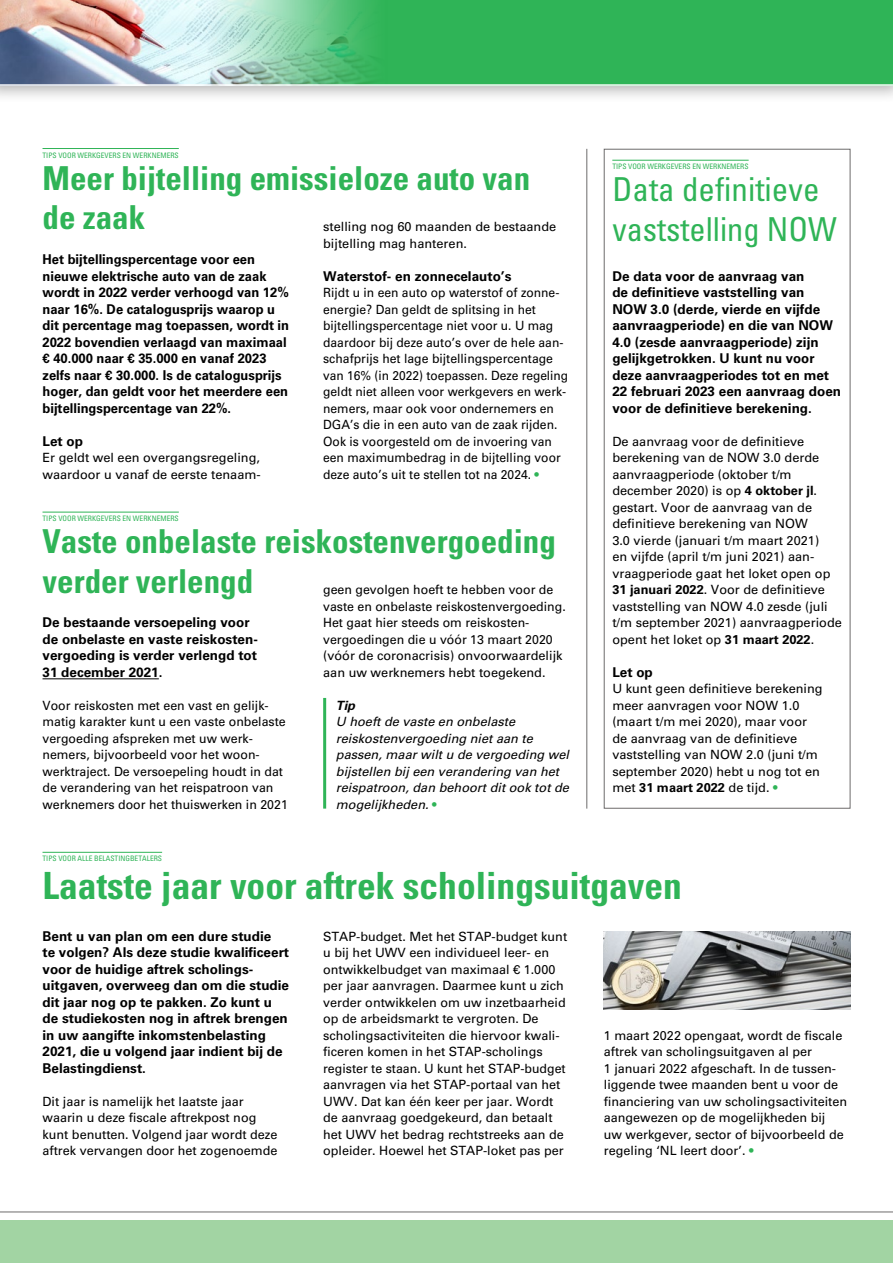
<style>
.page{position:relative;width:893px;height:1263px;background:#fff}
.page>*{position:absolute;margin:0;border:0;box-sizing:border-box;transform-origin:0 0}
.t1{font:700 condensed 37.5px "Univers LT Std";color:#2fb457}
.t2{font:700 condensed 33px/39.6px "Univers LT Std";color:#2fb457}
.t3{font:condensed 33px/39.6px "Univers LT Std";color:#2fb457}
.t4{font:700 13.5px/16.5px "Univers LT Std";color:#000}
.t5{font:700 13.5px/16.5px "Univers LT Std";color:#000;scale:.96 1}
.t6{font:12.75px/16.5px "Univers LT Std";color:#000}
.t7{font:12.75px/16.5px "Univers LT Std";color:#000;scale:.95 1}
.t8{font:italic 12.75px/16.5px "Univers LT Std";color:#000}
.t9{font:italic 700 12.75px "Univers LT Std";color:#000}
.t10{font:condensed 7.5px "Univers LT Std";color:#2fb457}
.s1{color:#2fb457}
.s2{font-style:normal;color:#2fb457}
.s3{font-weight:700}
</style>
<div class="page">
<div style="left:0;top:1220px;width:893px;height:43px;background:#a2d4a3"></div>
<div style="left:0;top:0;width:893px;height:104px;background:#000;opacity:.3"></div>
<svg style="left:0;top:0;width:893px;height:86px;background:#63ba80"></svg>
<hr style="left:0;top:1211px;width:893px;height:1px;background:#6d6b6b">
<div style="left:604px;top:149px;width:246px;height:660px;border:1px solid #6d6b6b"></div>
<hr style="left:43px;top:678px;width:116px;height:1px;background:#000">
<hr style="left:43px;top:148px;width:136px;height:1px;background:#2fb457">
<hr style="left:43px;top:512px;width:136px;height:1px;background:#2fb457">
<hr style="left:612px;top:160px;width:137px;height:1px;background:#2fb457">
<hr style="left:43px;top:852px;width:119px;height:1px;background:#2fb457">
<hr style="left:586px;top:149px;width:1px;height:660px;background:#6d6b6b">
<img style="left:604px;top:931px;width:246px;height:78px">
<hr style="left:323px;top:698px;width:3px;height:111px;background:#2fb457">
<p class="t10" style="left:43px;top:150px;width:138px">TIPS VOOR WERKGEVERS EN WERKNEMERS</p>
<h2 class="t2" style="left:43px;top:158px;width:489px">Meer bijtelling emissieloze auto van de zaak</h2>
<p class="t6" style="left:323px;top:218px;width:235px">stelling nog 60 maanden de bestaande bijtelling mag hanteren.</p>
<p class="t4" style="left:323px;top:268px;width:190px">Waterstof- en zonnecelauto’s</p>
<p class="t7" style="left:323px;top:284px;width:260px">Rijdt u in een auto op waterstof of zonne&shy;energie? Dan geldt de splitsing in het bijtellingspercentage niet voor u. U mag daardoor bij deze auto’s over de hele aan&shy;schafprijs het lage bijtellingspercentage van 16% (in 2022) toepassen. Deze regeling geldt niet alleen voor werkgevers en werk&shy;nemers, maar ook voor ondernemers en DGA’s die in een auto van de zaak rijden.<br>Ook is voorgesteld om de invoering van een maximumbedrag in de bijtelling voor deze auto’s uit te stellen tot na 2024. <span class="s1">•</span></p>
<p class="t5" style="left:43px;top:251px;width:258px">Het bijtellingspercentage voor een nieuwe elektrische auto van de zaak wordt in 2022 verder verhoogd van 12% naar 16%. De catalogusprijs waarop u dit percentage mag toepassen, wordt in 2022 bovendien verlaagd van maximaal € 40.000 naar € 35.000 en vanaf 2023 zelfs naar € 30.000. Is de catalogusprijs hoger, dan geldt voor het meerdere een bijtellingspercentage van 22%.</p>
<p class="t4" style="left:43px;top:433px;width:42px">Let op</p>
<p class="t6" style="left:43px;top:449px;width:220px">Er geldt wel een overgangsregeling, waardoor u vanaf de eerste tenaam-</p>
<p class="t10" style="left:43px;top:514px;width:138px">TIPS VOOR WERKGEVERS EN WERKNEMERS</p>
<h2 class="t2" style="left:43px;top:521px;width:515px">Vaste onbelaste reiskostenvergoeding verder verlengd</h2>
<p class="t6" style="left:323px;top:581px;width:244px">geen gevolgen hoeft te hebben voor de vaste en onbelaste reiskostenvergoeding.<br>Het gaat hier steeds om reiskosten&shy;vergoedingen die u vóór 13 maart 2020 (vóór de coronacrisis) onvoorwaardelijk aan uw werknemers hebt toegekend.</p>
<p class="t9" style="left:336px;top:698px;width:21px">Tip</p>
<p class="t8" style="left:336px;top:713px;width:235px">U hoeft de vaste en onbelaste reiskostenvergoeding niet aan te passen, maar wilt u de vergoeding wel bijstellen bij een verandering van het reispatroon, dan behoort dit ook tot de mogelijkheden. <span class="s2">•</span></p>
<p class="t4" style="left:43px;top:614px;width:217px">De bestaande versoepeling voor de onbelaste en vaste reiskosten&shy;vergoeding is verder verlengd tot<br>31 december 2021.</p>
<p class="t6" style="left:43px;top:697px;width:247px">Voor reiskosten met een vast en gelijk&shy;matig karakter kunt u een vaste onbelaste vergoeding afspreken met uw werk&shy;nemers, bijvoorbeeld voor het woon&shy;werktraject. De versoepeling houdt in dat de verandering van het reispatroon van werknemers door het thuiswerken in 2021</p>
<p class="t10" style="left:612px;top:162px;width:138px">TIPS VOOR WERKGEVERS EN WERKNEMERS</p>
<h2 class="t3" style="left:612px;top:169px;width:226px">Data definitieve vaststelling NOW</h2>
<p class="t4" style="left:612px;top:268px;width:230px">De data voor de aanvraag van<br>de definitieve vaststelling van<br>NOW 3.0 (derde, vierde en vijfde aanvraagperiode) en die van NOW<br>4.0 (zesde aanvraagperiode) zijn gelijkgetrokken. U kunt nu voor deze aanvraagperiodes tot en met<br>22 februari 2023 een aanvraag doen voor de definitieve berekening.</p>
<p class="t6" style="left:612px;top:433px;width:231px">De aanvraag voor de definitieve berekening van de NOW 3.0 derde aanvraagperiode (oktober t/m december 2020) is op <span class="s3">4 oktober jl</span>. gestart. Voor de aanvraag van de definitieve berekening van NOW<br>3.0 vierde (januari t/m maart 2021)<br>en vijfde (april t/m juni 2021) aan&shy;vraagperiode gaat het loket open op <span class="s3">31 januari 2022</span>. Voor de definitieve vaststelling van NOW 4.0 zesde (juli t/m september 2021) aanvraagperiode opent het loket op <span class="s3">31 maart 2022</span>.</p>
<p class="t4" style="left:612px;top:664px;width:42px">Let op</p>
<p class="t6" style="left:612px;top:680px;width:212px">U kunt geen definitieve berekening meer aanvragen voor NOW 1.0 (maart t/m mei 2020), maar voor de aanvraag van de definitieve vaststelling van NOW 2.0 (juni t/m september 2020) hebt u nog tot en met <span class="s3">31 maart 2022</span> de tijd. <span class="s1">•</span></p>
<p class="t10" style="left:43px;top:854px;width:121px">TIPS VOOR ALLE BELASTINGBETALERS</p>
<h1 class="t1" style="left:43px;top:862px;width:641px">Laatste jaar voor aftrek scholingsuitgaven</h1>
<p class="t4" style="left:43px;top:928px;width:248px">Bent u van plan om een dure studie<br>te volgen? Als deze studie kwalificeert voor de huidige aftrek scholings&shy;uitgaven, overweeg dan om die studie dit jaar nog op te pakken. Zo kunt u de studiekosten nog in aftrek brengen in uw aangifte inkomstenbelasting 2021, die u volgend jaar indient bij de Belastingdienst.</p>
<p class="t6" style="left:43px;top:1093px;width:236px">Dit jaar is namelijk het laatste jaar waarin u deze fiscale aftrekpost nog kunt benutten. Volgend jaar wordt deze aftrek vervangen door het zogenoemde</p>
<p class="t6" style="left:323px;top:928px;width:246px">STAP-budget. Met het STAP-budget kunt u bij het UWV een individueel leer- en ontwikkelbudget van maximaal € 1.000 per jaar aanvragen. Daarmee kunt u zich verder ontwikkelen om uw inzetbaarheid op de arbeidsmarkt te vergroten. De scholingsactiviteiten die hiervoor kwali&shy;ficeren komen in het STAP-scholings register te staan. U kunt het STAP-budget aanvragen via het STAP-portaal van het UWV. Dat kan één keer per jaar. Wordt de aanvraag goedgekeurd, dan betaalt het UWV het bedrag rechtstreeks aan de opleider. Hoewel het STAP-loket pas per</p>
<p class="t6" style="left:604px;top:1027px;width:245px">1 maart 2022 opengaat, wordt de fiscale aftrek van scholingsuitgaven al per<br>1 januari 2022 afgeschaft. In de tussen&shy;liggende twee maanden bent u voor de financiering van uw scholingsactiviteiten aangewezen op de mogelijkheden bij<br>uw werkgever, sector of bijvoorbeeld de regeling ‘NL leert door’. <span class="s1">•</span></p>
</div>
